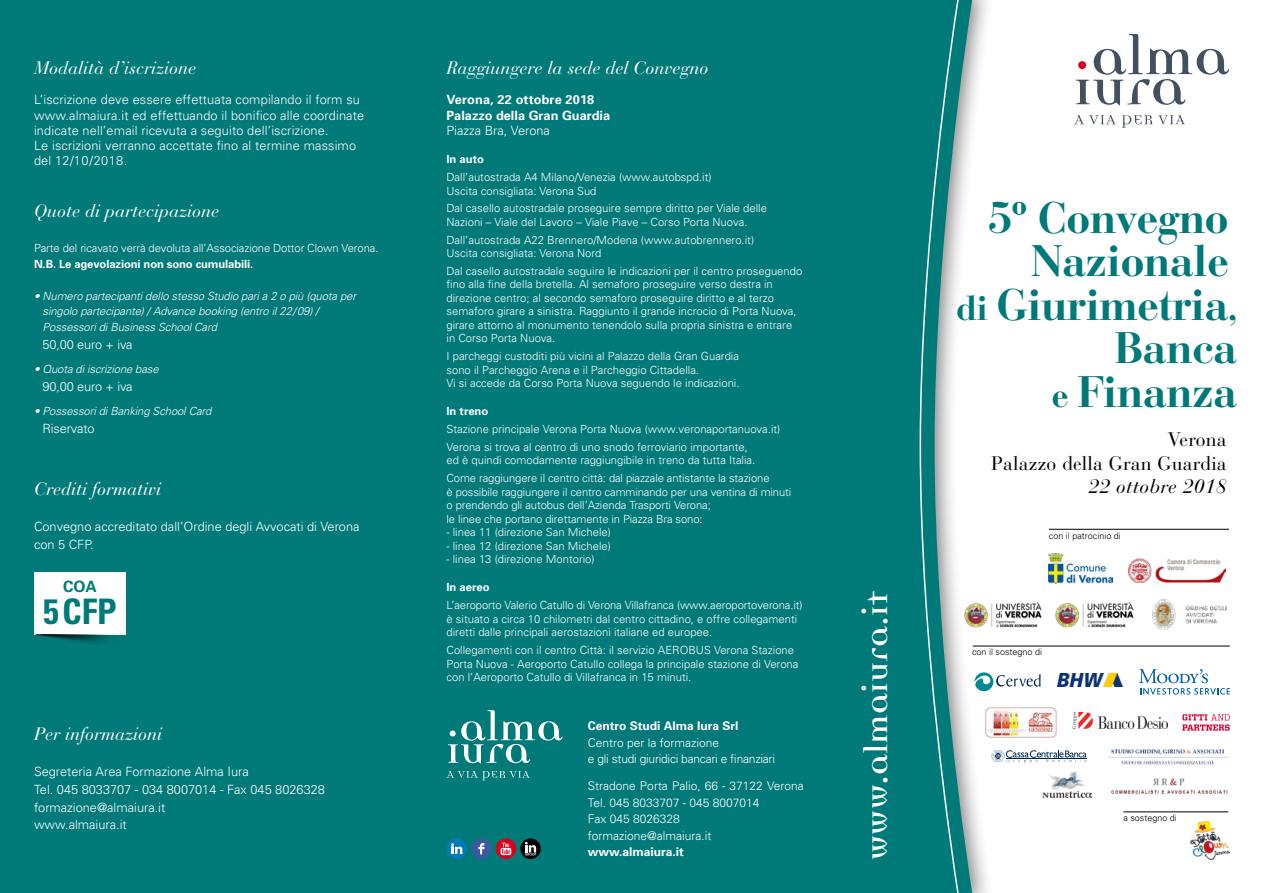
<style>
.page{position:relative;width:1263px;height:893px;background:#fff}
.page>*{position:absolute;margin:0;border:0;box-sizing:border-box;transform-origin:0 0}
.t1{font:700 43.8px/43.5px "Bauer Bodoni";letter-spacing:-.02em;color:#007979;text-align:right}
.t2{font:700 35.85px "Democratica";color:#fff}
.t3{font:700 condensed 35.25px "Univers";color:#007979}
.t4{font:19.5px/23.4px "Bauer Bodoni";letter-spacing:.01em;color:#000;text-align:right}
.t5{font:italic 19.5px "Bauer Bodoni";letter-spacing:.01em;color:#000}
.t6{font:italic 18px "Bauer Bodoni";color:#fff}
.t7{font:700 15.6px "Univers";color:#007979}
.t8{font:300 12.75px/15.3px "Univers";letter-spacing:.01em;color:#fff}
.t9{font:700 12.75px/15.3px "Univers";color:#fff}
.t10{font:300 12.75px "Univers";letter-spacing:-.01em;color:#fff}
.t11{font:300 12px/16.5px "Univers";color:#fff}
.t12{font:300 12px/16.5px "Univers";letter-spacing:-.02em;color:#fff}
.t13{font:700 12px "Univers";color:#fff}
.t14{font:300 11.25px/13.5px "Univers";color:#fff}
.t15{font:italic 300 11.25px/15.8px "Univers";letter-spacing:-.01em;color:#fff}
.t16{font:700 11.25px "Univers";letter-spacing:-.01em;color:#fff}
.t17{font:300 9px "Univers";color:#000}
.s1{font-size:34.5px}
</style>
<div class="page">
<div style="left:0;top:0;width:973px;height:893px;background:#007979"></div>
<svg style="left:919px;top:0;width:40px;height:893px;background:#3a9292"></svg>
<svg style="left:446px;top:771px;width:84px;height:9px"></svg>
<svg style="left:448px;top:710px;width:114px;height:53px"></svg>
<div style="left:471px;top:838px;width:21px;height:21px;background:#3c599f;border-radius:50%"></div>
<svg style="left:478px;top:843px;width:6px;height:11px"></svg>
<div style="left:446px;top:838px;width:21px;height:21px;background:#007bb6;border-radius:50%"></div>
<svg style="left:451px;top:843px;width:11px;height:11px"></svg>
<svg style="left:496px;top:838px;width:20px;height:21px"></svg>
<svg style="left:501px;top:842px;width:10px;height:13px"></svg>
<svg style="left:520px;top:838px;width:21px;height:21px"></svg>
<svg style="left:525px;top:842px;width:11px;height:13px"></svg>
<div style="left:34px;top:573px;width:92px;height:62px;background:#fff"></div>
<img style="left:36px;top:635px;width:89px;height:13px">
<svg style="left:1074px;top:115px;width:111px;height:13px"></svg>
<svg style="left:1076px;top:34px;width:153px;height:71px"></svg>
<img style="left:1190px;top:821px;width:39px;height:39px">
<svg style="left:974px;top:672px;width:67px;height:19px"></svg>
<img style="left:1073px;top:713px;width:94px;height:15px">
<svg style="left:1182px;top:714px;width:48px;height:17px"></svg>
<img style="left:1058px;top:673px;width:64px;height:14px">
<img style="left:985px;top:707px;width:72px;height:31px">
<img style="left:1111px;top:778px;width:117px;height:16px">
<svg style="left:991px;top:750px;width:95px;height:13px"></svg>
<hr style="left:1006px;top:758px;width:80px;height:1px;background:#002856">
<img style="left:1108px;top:749px;width:120px;height:15px">
<hr style="left:973px;top:646px;width:257px;height:1px;background:#000">
<hr style="left:1123px;top:812px;width:105px;height:1px;background:#000">
<hr style="left:1049px;top:529px;width:180px;height:1px;background:#000">
<img style="left:961px;top:600px;width:81px;height:30px">
<img style="left:1055px;top:602px;width:79px;height:26px">
<img style="left:1152px;top:600px;width:75px;height:30px">
<img style="left:1128px;top:559px;width:98px;height:23px">
<img style="left:1049px;top:553px;width:63px;height:30px">
<img style="left:1043px;top:772px;width:48px;height:26px">
<svg style="left:1139px;top:669px;width:91px;height:26px"></svg>
<h3 class="t6" style="left:34px;top:57px;width:164px">Modalità d’iscrizione</h3>
<p class="t8" style="left:34px;top:92px;width:332px">L’iscrizione deve essere effettuata compilando il form su www.almaiura.it ed effettuando il bonifico alle coordinate indicate nell’email ricevuta a seguito dell’iscrizione.<br>Le iscrizioni verranno accettate fino al termine massimo del 12/10/2018.</p>
<h3 class="t6" style="left:34px;top:200px;width:187px">Quote di partecipazione</h3>
<p class="t14" style="left:34px;top:241px;width:346px">Parte del ricavato verrà devoluta all’Associazione Dottor Clown Verona.</p>
<p class="t16" style="left:34px;top:257px;width:221px">N.B. Le agevolazioni non sono cumulabili.</p>
<p class="t15" style="left:43px;top:287px;width:315px;text-indent:-9px">• Numero partecipanti dello stesso Studio pari a 2 o più (quota per singolo partecipante) / Advance booking (entro il 22/09) /<br>Possessori di Business School Card</p>
<p class="t10" style="left:43px;top:337px;width:92px">50,00 euro + iva</p>
<p class="t15" style="left:34px;top:361px;width:126px">• Quota di iscrizione base</p>
<p class="t10" style="left:43px;top:379px;width:92px">90,00 euro + iva</p>
<p class="t15" style="left:34px;top:403px;width:179px">• Possessori di Banking School Card</p>
<p class="t10" style="left:43px;top:421px;width:54px">Riservato</p>
<h3 class="t6" style="left:34px;top:478px;width:129px">Crediti formativi</h3>
<p class="t8" style="left:34px;top:517px;width:327px;line-height:17.9px">Convegno accreditato dall’Ordine degli Avvocati di Verona con 5 CFP.</p>
<h3 class="t7" style="left:63px;top:577px;width:35px">COA</h3>
<h3 class="t3" style="left:43px;top:589px;width:75px">5CFP</h3>
<h3 class="t6" style="left:34px;top:723px;width:130px">Per informazioni</h3>
<p class="t8" style="left:34px;top:762px;width:292px;line-height:17.9px">Segreteria Area Formazione Alma Iura<br>Tel. 045 8033707 - 034 8007014 - Fax 045 8026328 formazione@almaiura.it<br>www.almaiura.it</p>
<h3 class="t6" style="left:446px;top:57px;width:264px">Raggiungere la sede del Convegno</h3>
<p class="t9" style="left:446px;top:92px;width:165px">Verona, 22 ottobre 2018<br>Palazzo della Gran Guardia</p>
<p class="t8" style="left:446px;top:122px;width:105px">Piazza Bra, Verona</p>
<p class="t16" style="left:446px;top:152px;width:39px">In auto</p>
<p class="t14" style="left:446px;top:170px;width:267px">Dall’autostrada A4 Milano/Venezia (www.autobspd.it)<br>Uscita consigliata: Verona Sud</p>
<p class="t14" style="left:446px;top:201px;width:322px">Dal casello autostradale proseguire sempre diritto per Viale delle<br>Nazioni – Viale del Lavoro – Viale Piave – Corso Porta Nuova.</p>
<p class="t14" style="left:446px;top:233px;width:309px">Dall’autostrada A22 Brennero/Modena (www.autobrennero.it)<br>Uscita consigliata: Verona Nord</p>
<p class="t14" style="left:446px;top:264px;width:357px">Dal casello autostradale seguire le indicazioni per il centro proseguendo fino alla fine della bretella. Al semaforo proseguire verso destra in direzione centro; al secondo semaforo proseguire diritto e al terzo semaforo girare a sinistra. Raggiunto il grande incrocio di Porta Nuova, girare attorno al monumento tenendolo sulla propria sinistra e entrare in Corso Porta Nuova.</p>
<p class="t14" style="left:446px;top:349px;width:295px">I parcheggi custoditi più vicini al Palazzo della Gran Guardia sono il Parcheggio Arena e il Parcheggio Cittadella.<br>Vi si accede da Corso Porta Nuova seguendo le indicazioni.</p>
<p class="t16" style="left:446px;top:404px;width:43px">In treno</p>
<p class="t14" style="left:446px;top:420px;width:335px;line-height:17.7px">Stazione principale Verona Porta Nuova (www.veronaportanuova.it)<br>Verona si trova al centro di uno snodo ferroviario importante,</p>
<p class="t14" style="left:446px;top:451px;width:325px;line-height:17.7px">ed è quindi comodamente raggiungibile in treno da tutta Italia.<br>Come raggiungere il centro città: dal piazzale antistante la stazione</p>
<p class="t14" style="left:446px;top:485px;width:346px">è possibile raggiungere il centro camminando per una ventina di minuti o prendendo gli autobus dell’Azienda Trasporti Verona;<br>le linee che portano direttamente in Piazza Bra sono:</p>
<p class="t14" style="left:446px;top:525px;width:166px">- linea 11 (direzione San Michele)</p>
<p class="t14" style="left:446px;top:539px;width:166px">- linea 12 (direzione San Michele)</p>
<p class="t14" style="left:446px;top:552px;width:150px">- linea 13 (direzione Montorio)</p>
<p class="t16" style="left:446px;top:580px;width:45px">In aereo</p>
<p class="t14" style="left:446px;top:598px;width:358px">L’aeroporto Valerio Catullo di Verona Villafranca (www.aeroportoverona.it) è situato a circa 10 chilometri dal centro cittadino, e offre collegamenti diretti dalle principali aerostazioni italiane ed europee.</p>
<p class="t14" style="left:446px;top:643px;width:353px">Collegamenti con il centro Città: il servizio AEROBUS Verona Stazione<br>Porta Nuova - Aeroporto Catullo collega la principale stazione di Verona con l’Aeroporto Catullo di Villafranca in 15 minuti.</p>
<p class="t13" style="left:588px;top:718px;width:152px">Centro Studi Alma Iura Srl</p>
<p class="t12" style="left:588px;top:734px;width:189px">Centro per la formazione<br>e gli studi giuridici bancari e finanziari</p>
<p class="t11" style="left:588px;top:777px;width:217px">Stradone Porta Palio, 66 - 37122 Verona<br>Tel. 045 8033707 - 045 8007014<br>Fax 045 8026328 formazione@almaiura.it</p>
<p class="t13" style="left:588px;top:844px;width:98px">www.almaiura.it</p>
<h2 class="t2" style="left:860px;top:860px;width:270px;rotate:-90deg">www.almaiura.it</h2>
<h1 class="t1" style="left:956px;top:196px;width:283px">5º Convegno<br>Nazionale<br><span class="s1">di</span> Giurimetria<span class="s1">,<br></span>Banca<br><span class="s1">e</span> Finanza</h1>
<h3 class="t4" style="left:991px;top:428px;width:237px">Verona<br>Palazzo della Gran Guardia</h3>
<h3 class="t5" style="left:1088px;top:474px;width:140px">22 ottobre 2018</h3>
<p class="t17" style="left:1049px;top:530px;width:74px">con il patrocinio di</p>
<p class="t17" style="left:972px;top:647px;width:72px">con il sostegno di</p>
<p class="t17" style="left:1123px;top:813px;width:55px">a sostegno di</p>
</div>
